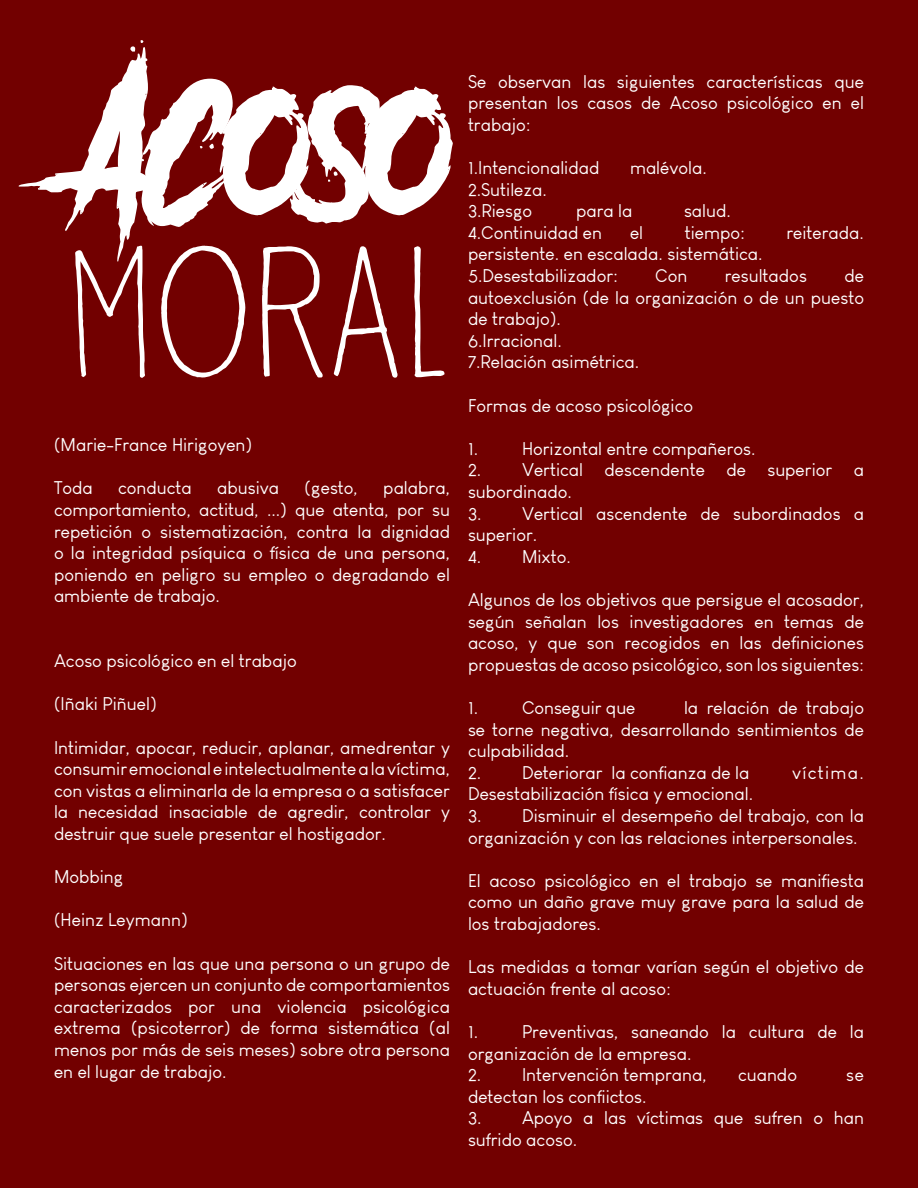
<style>
.page{position:relative;width:918px;height:1188px;background:#720000}
.page>*{position:absolute;margin:0;border:0;box-sizing:border-box;transform-origin:0 0}
.t1{font:163.8px "Another Danger Demo";color:#fff}
.t2{font:163.8px "DK Pisang";color:#fff}
.t3{font:18px/21.6px "Louis George Cafe";color:#fff;text-align:justify}
.t4{font:18px "Louis George Cafe";letter-spacing:.075em;color:#fff}
</style>
<div class="page">
<p class="t1" style="left:75px;top:28px;width:371px">Acoso</p>
<p class="t2" style="left:67px;top:212px;width:387px">MORAL</p>
<p class="t3" style="left:54px;top:434px;width:200px">(Marie-France Hirigoyen)</p>
<p class="t3" style="left:54px;top:477px;width:40px">Toda</p>
<p class="t3" style="left:118px;top:477px;width:75px">conducta</p>
<p class="t3" style="left:217px;top:477px;width:64px">abusiva</p>
<p class="t3" style="left:305px;top:477px;width:55px">(gesto,</p>
<p class="t3" style="left:54px;top:477px;width:398px;text-indent:329px">palabra, comportamiento, actitud, ...) que atenta, por su repetición o sistematización, contra la dignidad o la integridad psíquica o física de una persona, poniendo en peligro su empleo o degradando el ambiente de trabajo.</p>
<p class="t3" style="left:54px;top:650px;width:244px">Acoso psicológico en el trabajo</p>
<p class="t3" style="left:54px;top:693px;width:104px">(Iñaki Piñuel)</p>
<p class="t3" style="left:54px;top:736px;width:398px">Intimidar, apocar, reducir, aplanar, amedrentar y consumir emocional e intelectualmente a la víctima, con vistas a eliminarla de la empresa o a satisfacer la necesidad insaciable de agredir, controlar y destruir que suele presentar el hostigador.</p>
<p class="t3" style="left:54px;top:866px;width:71px">Mobbing</p>
<p class="t3" style="left:54px;top:909px;width:135px">(Heinz Leymann)</p>
<p class="t3" style="left:54px;top:952px;width:398px">Situaciones en las que una persona o un grupo de personas ejercen un conjunto de comportamientos caracterizados por una violencia psicológica extrema (psicoterror) de forma sistemática (al menos por más de seis meses) sobre otra persona en el lugar de trabajo.</p>
<p class="t3" style="left:468px;top:71px;width:398px">Se observan las siguientes características que presentan los casos de Acoso psicológico en el trabajo:</p>
<p class="t3" style="left:468px;top:157px;width:133px">1.Intencionalidad</p>
<p class="t3" style="left:630px;top:157px;width:78px">malévola.</p>
<p class="t3" style="left:468px;top:179px;width:80px">2.Sutileza.</p>
<p class="t3" style="left:468px;top:200px;width:66px">3.Riesgo</p>
<p class="t3" style="left:576px;top:200px;width:58px">para la</p>
<p class="t3" style="left:684px;top:200px;width:48px">salud.</p>
<p class="t3" style="left:468px;top:222px;width:136px">4.Continuidad en</p>
<p class="t3" style="left:630px;top:222px;width:15px">el</p>
<p class="t3" style="left:685px;top:222px;width:62px">tiempo:</p>
<p class="t3" style="left:786px;top:222px;width:79px">reiterada.</p>
<p class="t3" style="left:468px;top:243px;width:296px">persistente. en escalada. sistemática.</p>
<p class="t3" style="left:468px;top:265px;width:151px">5.Desestabilizador:</p>
<p class="t3" style="left:655px;top:265px;width:34px">Con</p>
<p class="t3" style="left:725px;top:265px;width:84px">resultados</p>
<p class="t3" style="left:468px;top:265px;width:398px;text-indent:376px">de autoexclusión (de la organización o de un puesto de trabajo).</p>
<p class="t3" style="left:468px;top:330px;width:95px">6.Irracional.</p>
<p class="t3" style="left:468px;top:351px;width:173px">7.Relación asimétrica.</p>
<p class="t3" style="left:468px;top:395px;width:227px">Formas de acoso psicológico</p>
<p class="t3" style="left:468px;top:438px;width:12px">1.</p>
<p class="t3" style="left:522px;top:438px;width:235px">Horizontal entre compañeros.</p>
<p class="t3" style="left:468px;top:459px;width:398px">2. Vertical descendente de superior a subordinado.</p>
<p class="t3" style="left:468px;top:503px;width:398px">3. Vertical ascendente de subordinados a superior.</p>
<p class="t3" style="left:468px;top:546px;width:104px">4. Mixto.</p>
<p class="t3" style="left:468px;top:589px;width:398px">Algunos de los objetivos que persigue el acosador, según señalan los investigadores en temas de acoso, y que son recogidos en las definiciones propuestas de acoso psicológico, son los siguientes:</p>
<p class="t3" style="left:468px;top:697px;width:12px">1.</p>
<p class="t3" style="left:522px;top:697px;width:115px">Conseguir que</p>
<p class="t3" style="left:468px;top:697px;width:398px;text-indent:216px">la relación de trabajo se torne negativa, desarrollando sentimientos de culpabilidad.</p>
<p class="t3" style="left:468px;top:762px;width:283px">2. Deteriorar la confianza de la</p>
<p class="t4" style="left:792px;top:762px;width:73px">víctima.</p>
<p class="t3" style="left:468px;top:783px;width:287px">Desestabilización física y emocional.</p>
<p class="t3" style="left:468px;top:805px;width:397px">3. Disminuir el desempeño del trabajo, con la organización y con las relaciones interpersonales.</p>
<p class="t3" style="left:468px;top:870px;width:398px">El acoso psicológico en el trabajo se manifiesta como un daño grave muy grave para la salud de los trabajadores.</p>
<p class="t3" style="left:468px;top:956px;width:398px">Las medidas a tomar varían según el objetivo de actuación frente al acoso:</p>
<p class="t3" style="left:468px;top:1021px;width:12px">1.</p>
<p class="t3" style="left:468px;top:1021px;width:397px;text-indent:54px">Preventivas, saneando la cultura de la organización de la empresa.</p>
<p class="t3" style="left:468px;top:1064px;width:240px">2. Intervención temprana,</p>
<p class="t3" style="left:738px;top:1064px;width:61px">cuando</p>
<p class="t3" style="left:846px;top:1064px;width:20px">se</p>
<p class="t3" style="left:468px;top:1086px;width:180px">detectan los conflictos.</p>
<p class="t3" style="left:468px;top:1107px;width:398px">3. Apoyo a las víctimas que sufren o han sufrido acoso.</p>
</div>
